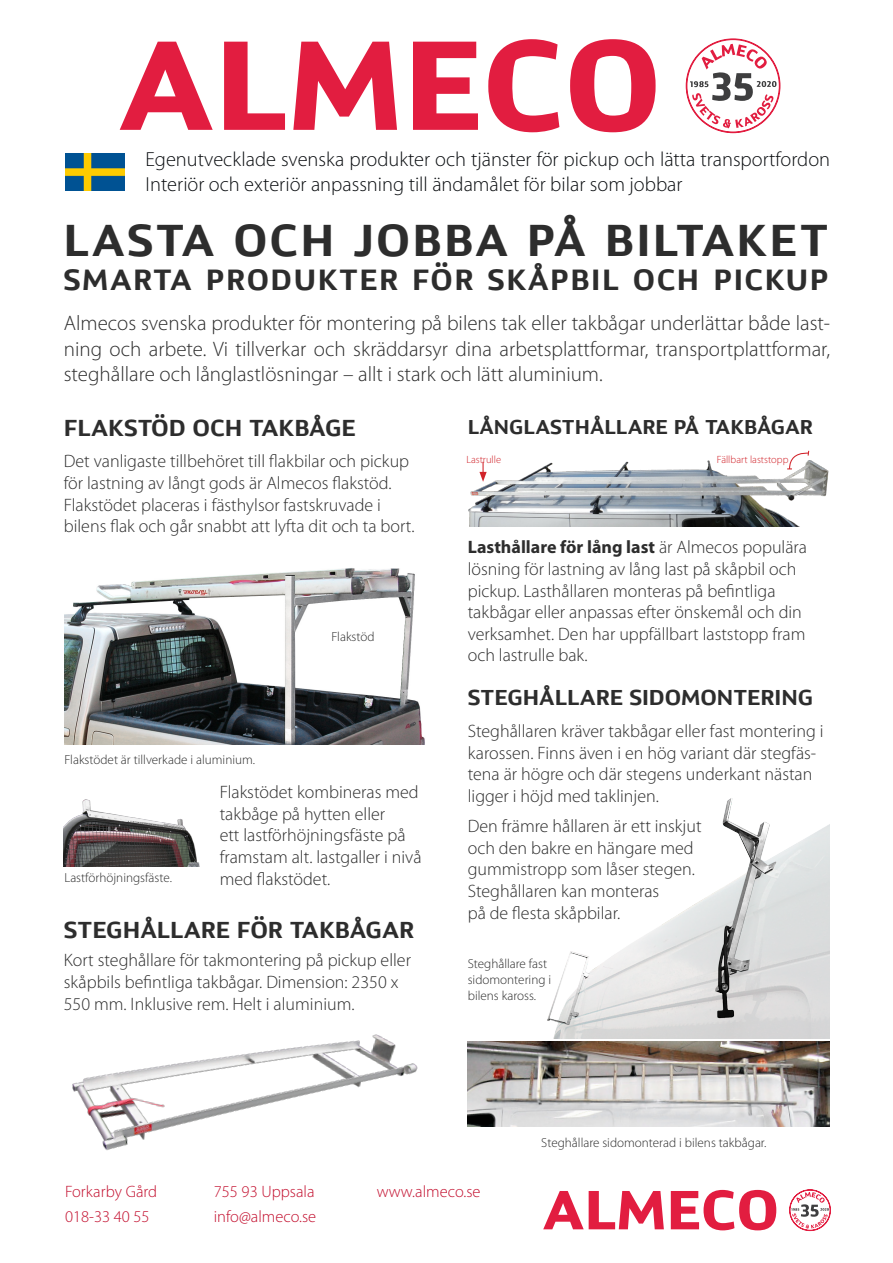
<style>
.page{position:relative;width:893px;height:1263px;background:#fff}
.page>*{position:absolute;margin:0;border:0;box-sizing:border-box;transform-origin:0 0}
.t1{font:700 43.5px "Kandin";letter-spacing:.05em;color:#2d2d2d}
.t2{font:700 28.5px "Kandin";letter-spacing:.05em;color:#2d2d2d}
.Kandin_3{font:700 22.5px "Kandin";color:#2d2d2d}
.Header_3{font:300 21px/25.2px "Myriad Pro";color:#2d2d2d;text-align:justify}
.Kandin_3-2{font:700 21px "Kandin";color:#2d2d2d}
.t3{font:300 20.4px/24.5px "Myriad Pro";color:#0b0e11}
.Kandin_3-3{font:700 19.5px "Kandin";color:#2d2d2d}
.Myriad_12_light{font:300 18px/21.6px "Myriad Pro";color:#2d2d2d}
.t4{font:300 16.5px "Myriad Pro";color:#c3102f}
.Myriad_12_light-2{font:300 13.2px/15.8px "Myriad Pro";color:#2d2d2d}
.Myriad_punkt_16{font:300 10.5px "Myriad Pro";color:#d1232a}
.s1{font-weight:700}
</style>
<div class="page">
<img style="left:65px;top:154px;width:60px;height:36px">
<svg style="left:120px;top:42px;width:93px;height:88px"></svg>
<svg style="left:224px;top:42px;width:61px;height:88px"></svg>
<svg style="left:293px;top:42px;width:104px;height:88px"></svg>
<svg style="left:413px;top:42px;width:65px;height:88px"></svg>
<svg style="left:488px;top:39px;width:71px;height:93px"></svg>
<svg style="left:570px;top:39px;width:86px;height:93px"></svg>
<svg style="left:686px;top:39px;width:94px;height:94px"></svg>
<svg style="left:543px;top:1191px;width:121px;height:38px"></svg>
<svg style="left:671px;top:1190px;width:105px;height:40px"></svg>
<svg style="left:789px;top:1190px;width:41px;height:41px"></svg>
<img style="left:468px;top:460px;width:361px;height:67px">
<img style="left:547px;top:798px;width:282px;height:241px">
<img style="left:65px;top:568px;width:360px;height:176px">
<img style="left:468px;top:1041px;width:361px;height:85px">
<img style="left:72px;top:1034px;width:346px;height:117px">
<img style="left:64px;top:799px;width:136px;height:68px">
<svg style="left:787px;top:450px;width:23px;height:20px"></svg>
<svg style="left:479px;top:462px;width:8px;height:20px"></svg>
<p class="t3" style="left:146px;top:148px;width:686px">Egenutvecklade svenska produkter och tjänster för pickup och lätta transportfordon<br>Interiör och exteriör anpassning till ändamålet för bilar som jobbar</p>
<p class="t1" style="left:63px;top:211px;width:767px">LASTA OCH JOBBA PÅ BILTAKET</p>
<p class="t2" style="left:63px;top:260px;width:767px">SMARTA PRODUKTER FÖR SKÅPBIL OCH PICKUP</p>
<p class="Header_3" style="left:64px;top:311px;width:768px">Almecos svenska produkter för montering på bilens tak eller takbågar underlättar både last&shy;ning och arbete. Vi tillverkar och skräddarsyr dina arbetsplattformar, transportplattformar, steghållare och långlastlösningar – allt i stark och lätt aluminium.</p>
<p class="Kandin_3" style="left:64px;top:413px;width:294px">FLAKSTÖD OCH TAKBÅGE</p>
<p class="Myriad_12_light" style="left:64px;top:451px;width:352px">Det vanligaste tillbehöret till flakbilar och pickup för lastning av långt gods är Almecos flakstöd.<br>Flakstödet placeras i fästhylsor fastskruvade i bilens flak och går snabbt att lyfta dit och ta bort.</p>
<p class="Myriad_12_light-2" style="left:64px;top:751px;width:192px">Flakstödet är tillverkade i aluminium.</p>
<p class="Myriad_12_light-2" style="left:331px;top:629px;width:45px">Flakstöd</p>
<p class="Myriad_12_light-2" style="left:64px;top:870px;width:109px">Lastförhöjningsfäste.</p>
<p class="Myriad_12_light" style="left:220px;top:782px;width:203px">Flakstödet kombineras med takbåge på hytten eller<br>ett lastförhöjningsfäste på framstam alt. lastgaller i nivå med flakstödet.</p>
<p class="Kandin_3" style="left:64px;top:914px;width:352px">STEGHÅLLARE FÖR TAKBÅGAR</p>
<p class="Myriad_12_light" style="left:64px;top:950px;width:349px">Kort steghållare för takmontering på pickup eller skåpbils befintliga takbågar. Dimension: 2350 x<br>550 mm. Inklusive rem. Helt i aluminium.</p>
<p class="Kandin_3-3" style="left:468px;top:413px;width:347px">LÅNGLASTHÅLLARE PÅ TAKBÅGAR</p>
<p class="Myriad_punkt_16" style="left:466px;top:454px;width:36px">Lastrulle</p>
<p class="Myriad_punkt_16" style="left:717px;top:454px;width:73px">Fällbart laststopp</p>
<p class="Myriad_12_light" style="left:468px;top:537px;width:341px"><span class="s1">Lasthållare för lång last</span> är Almecos populära lösning för lastning av lång last på skåpbil och pickup. Lasthållaren monteras på befintliga takbågar eller anpassas efter önskemål och din verksamhet. Den har uppfällbart laststopp fram och lastrulle bak.</p>
<p class="Kandin_3-2" style="left:468px;top:684px;width:347px">STEGHÅLLARE SIDOMONTERING</p>
<p class="Myriad_12_light" style="left:468px;top:721px;width:357px">Steghållaren kräver takbågar eller fast montering i karossen. Finns även i en hög variant där stegfäs&shy;tena är högre och där stegens underkant nästan ligger i höjd med taklinjen.</p>
<p class="Myriad_12_light" style="left:468px;top:816px;width:235px">Den främre hållaren är ett inskjut och den bakre en hängare med gummistropp som låser stegen.<br>Steghållaren kan monteras<br>på de flesta skåpbilar.</p>
<p class="Myriad_12_light-2" style="left:468px;top:956px;width:85px">Steghållare fast sidomontering i bilens kaross.</p>
<p class="Myriad_12_light-2" style="left:541px;top:1135px;width:227px">Steghållare sidomonterad i bilens takbågar.</p>
<p class="t4" style="left:65px;top:1182px;width:94px">Forkarby Gård</p>
<p class="t4" style="left:214px;top:1182px;width:102px">755 93 Uppsala</p>
<p class="t4" style="left:377px;top:1182px;width:105px">www.almeco.se</p>
<p class="t4" style="left:65px;top:1207px;width:86px">018-33 40 55</p>
<p class="t4" style="left:214px;top:1207px;width:104px">info@almeco.se</p>
</div>
